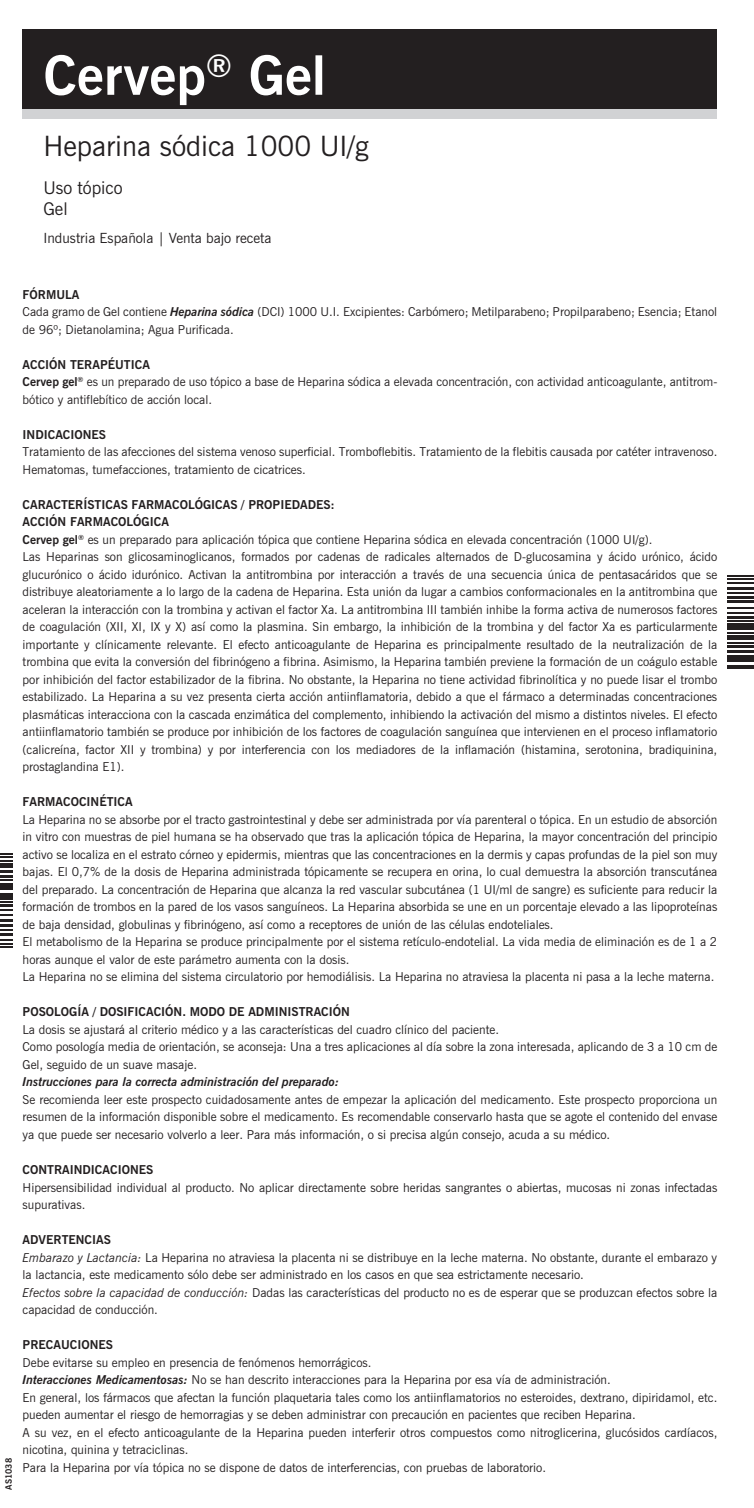
<style>
.page{position:relative;width:754px;height:1508px;background:#fff}
.page>*{position:absolute;margin:0;border:0;box-sizing:border-box;transform-origin:0 0}
.t1{font:700 54.25px "News Gothic BT";color:#fff}
.t2{font:28px "News Gothic BT";color:#231f20}
.t3{font:17.5px/21px "News Gothic BT";color:#231f20}
.t4{font:14px "News Gothic BT";color:#231f20}
.t5{font:12.25px/17.5px "News Gothic BT";color:#231f20}
.t6{font:700 12.25px "News Gothic BT";color:#231f20}
.t7{font:italic 700 12.25px "News Gothic BT";color:#231f20}
.t8{font:700 8.75px "News Gothic BT";color:#231f20}
.s1{font-weight:700}
.s2{font-weight:700;font-style:italic}
.s3{font-style:italic}
</style>
<div class="page">
<div style="left:23px;top:29px;width:694px;height:80px;background:#231f20"></div>
<div style="left:23px;top:109px;width:694px;height:10px;background:#d1d2d4"></div>
<svg style="left:0;top:898px;width:13px;height:49px"></svg>
<hr style="left:0;top:893px;width:13px;height:4px;background:#231f20">
<svg style="left:0;top:888px;width:13px;height:2px"></svg>
<hr style="left:0;top:883px;width:13px;height:4px;background:#231f20">
<svg style="left:0;top:870px;width:13px;height:10px"></svg>
<hr style="left:0;top:863px;width:13px;height:4px;background:#231f20">
<svg style="left:0;top:853px;width:13px;height:9px"></svg>
<hr style="left:727px;top:575px;width:27px;height:2px;background:#231f20">
<svg style="left:727px;top:578px;width:27px;height:1px"></svg>
<hr style="left:727px;top:582px;width:27px;height:2px;background:#231f20">
<hr style="left:727px;top:586px;width:27px;height:3px;background:#231f20">
<svg style="left:727px;top:592px;width:27px;height:1px"></svg>
<hr style="left:727px;top:596px;width:27px;height:3px;background:#231f20">
<hr style="left:727px;top:600px;width:27px;height:3px;background:#231f20">
<hr style="left:727px;top:607px;width:27px;height:2px;background:#231f20">
<svg style="left:727px;top:612px;width:27px;height:1px"></svg>
<hr style="left:727px;top:616px;width:27px;height:3px;background:#231f20">
<svg style="left:727px;top:620px;width:27px;height:4px"></svg>
<hr style="left:727px;top:626px;width:27px;height:4px;background:#231f20">
<svg style="left:727px;top:633px;width:27px;height:1px"></svg>
<div style="left:727px;top:635px;width:27px;height:5px;background:#231f20"></div>
<hr style="left:727px;top:642px;width:27px;height:2px;background:#231f20">
<hr style="left:727px;top:645px;width:27px;height:3px;background:#231f20">
<hr style="left:727px;top:649px;width:27px;height:3px;background:#231f20">
<hr style="left:727px;top:655px;width:27px;height:4px;background:#231f20">
<svg style="left:727px;top:661px;width:27px;height:8px"></svg>
<h1 class="t1" style="left:43px;top:42px;width:284px">Cervep<sup>®</sup> Gel</h1>
<h2 class="t2" style="left:43px;top:129px;width:327px">Heparina sódica 1000 UI/g</h2>
<h3 class="t3" style="left:43px;top:177px;width:81px">Uso tópico<br>Gel</h3>
<p class="t4" style="left:43px;top:230px;width:230px">Industria Española | Venta bajo receta</p>
<p class="t8" style="left:3px;top:1489px;width:33px;rotate:-90deg">AS1038</p>
<p class="t5" style="left:23px;top:285px;width:696px"><span class="s1">FÓRMULA<br></span>Cada gramo de Gel contiene <span class="s2">Heparina sódica</span> (DCI) 1000 U.I. Excipientes: Carbómero; Metilparabeno; Propilparabeno; Esencia; Etanol de 96º; Dietanolamina; Agua Purificada.</p>
<p class="t5" style="left:23px;top:355px;width:696px"><span class="s1">ACCIÓN TERAPÉUTICA<br>Cervep gel</span><sup>®</sup> es un preparado de uso tópico a base de Heparina sódica a elevada concentración, con actividad anticoagulante, antitrom&shy;bótico y antiflebítico de acción local.</p>
<p class="t6" style="left:23px;top:427px;width:85px">INDICACIONES</p>
<p class="t5" style="left:23px;top:443px;width:696px">Tratamiento de las afecciones del sistema venoso superficial. Tromboflebitis. Tratamiento de la flebitis causada por catéter intravenoso.<br>Hematomas, tumefacciones, tratamiento de cicatrices.</p>
<p class="t5" style="left:23px;top:495px;width:696px"><span class="s1">CARACTERÍSTICAS FARMACOLÓGICAS / PROPIEDADES:<br>ACCIÓN FARMACOLÓGICA<br>Cervep gel</span><sup>®</sup> es un preparado para aplicación tópica que contiene Heparina sódica en elevada concentración (1000 UI/g).<br>Las Heparinas son glicosaminoglicanos, formados por cadenas de radicales alternados de D-glucosamina y ácido urónico, ácido glucurónico o ácido idurónico. Activan la antitrombina por interacción a través de una secuencia única de pentasacáridos que se distribuye aleatoriamente a lo largo de la cadena de Heparina. Esta unión da lugar a cambios conformacionales en la antitrombina que aceleran la interacción con la trombina y activan el factor Xa. La antitrombina III también inhibe la forma activa de numerosos factores de coagulación (XII, XI, IX y X) así como la plasmina. Sin embargo, la inhibición de la trombina y del factor Xa es particularmente importante y clínicamente relevante. El efecto anticoagulante de Heparina es principalmente resultado de la neutralización de la trombina que evita la conversión del fibrinógeno a fibrina. Asimismo, la Heparina también previene la formación de un coágulo estable por inhibición del factor estabilizador de la fibrina. No obstante, la Heparina no tiene actividad fibrinolítica y no puede lisar el trombo estabilizado. La Heparina a su vez presenta cierta acción antiinflamatoria, debido a que el fármaco a determinadas concentraciones plasmáticas interacciona con la cascada enzimática del complemento, inhibiendo la activación del mismo a distintos niveles. El efecto antiinflamatorio también se produce por inhibición de los factores de coagulación sanguínea que intervienen en el proceso inflamatorio (calicreína, factor XII y trombina) y por interferencia con los mediadores de la inflamación (histamina, serotonina, bradiquinina, prostaglandina E1).</p>
<p class="t6" style="left:23px;top:794px;width:112px">FARMACOCINÉTICA</p>
<p class="t5" style="left:23px;top:810px;width:696px">La Heparina no se absorbe por el tracto gastrointestinal y debe ser administrada por vía parenteral o tópica. En un estudio de absorción in vitro con muestras de piel humana se ha observado que tras la aplicación tópica de Heparina, la mayor concentración del principio activo se localiza en el estrato córneo y epidermis, mientras que las concentraciones en la dermis y capas profundas de la piel son muy bajas. El 0,7% de la dosis de Heparina administrada tópicamente se recupera en orina, lo cual demuestra la absorción transcutánea del preparado. La concentración de Heparina que alcanza la red vascular subcutánea (1 UI/ml de sangre) es suficiente para reducir la formación de trombos en la pared de los vasos sanguíneos. La Heparina absorbida se une en un porcentaje elevado a las lipoproteínas de baja densidad, globulinas y fibrinógeno, así como a receptores de unión de las células endoteliales.<br>El metabolismo de la Heparina se produce principalmente por el sistema retículo-endotelial. La vida media de eliminación es de 1 a 2 horas aunque el valor de este parámetro aumenta con la dosis.<br>La Heparina no se elimina del sistema circulatorio por hemodiálisis. La Heparina no atraviesa la placenta ni pasa a la leche materna.</p>
<p class="t6" style="left:23px;top:1004px;width:329px">POSOLOGÍA / DOSIFICACIÓN. MODO DE ADMINISTRACIÓN</p>
<p class="t5" style="left:23px;top:1020px;width:696px">La dosis se ajustará al criterio médico y a las características del cuadro clínico del paciente.<br>Como posología media de orientación, se aconseja: Una a tres aplicaciones al día sobre la zona interesada, aplicando de 3 a 10 cm de<br>Gel, seguido de un suave masaje.</p>
<p class="t7" style="left:23px;top:1074px;width:318px">Instrucciones para la correcta administración del preparado:</p>
<p class="t5" style="left:23px;top:1090px;width:696px;text-align:justify">Se recomienda leer este prospecto cuidadosamente antes de empezar la aplicación del medicamento. Este prospecto proporciona un resumen de la información disponible sobre el medicamento. Es recomendable conservarlo hasta que se agote el contenido del envase ya que puede ser necesario volverlo a leer. Para más información, o si precisa algún consejo, acuda a su médico.</p>
<p class="t6" style="left:23px;top:1162px;width:132px">CONTRAINDICACIONES</p>
<p class="t5" style="left:23px;top:1178px;width:696px">Hipersensibilidad individual al producto. No aplicar directamente sobre heridas sangrantes o abiertas, mucosas ni zonas infectadas supurativas.</p>
<p class="t5" style="left:23px;top:1230px;width:696px"><span class="s1">ADVERTENCIAS<br></span><span class="s3">Embarazo y Lactancia:</span> La Heparina no atraviesa la placenta ni se distribuye en la leche materna. No obstante, durante el embarazo y la lactancia, este medicamento sólo debe ser administrado en los casos en que sea estrictamente necesario.<br><span class="s3">Efectos sobre la capacidad de conducción:</span> Dadas las características del producto no es de esperar que se produzcan efectos sobre la capacidad de conducción.</p>
<p class="t6" style="left:23px;top:1337px;width:92px">PRECAUCIONES</p>
<p class="t5" style="left:23px;top:1353px;width:696px">Debe evitarse su empleo en presencia de fenómenos hemorrágicos.<br><span class="s2">Interacciones Medicamentosas:</span> No se han descrito interacciones para la Heparina por esa vía de administración.<br>En general, los fármacos que afectan la función plaquetaria tales como los antiinflamatorios no esteroides, dextrano, dipiridamol, etc. pueden aumentar el riesgo de hemorragias y se deben administrar con precaución en pacientes que reciben Heparina.<br>A su vez, en el efecto anticoagulante de la Heparina pueden interferir otros compuestos como nitroglicerina, glucósidos cardíacos, nicotina, quinina y tetraciclinas.<br>Para la Heparina por vía tópica no se dispone de datos de interferencias, con pruebas de laboratorio.</p>
</div>
